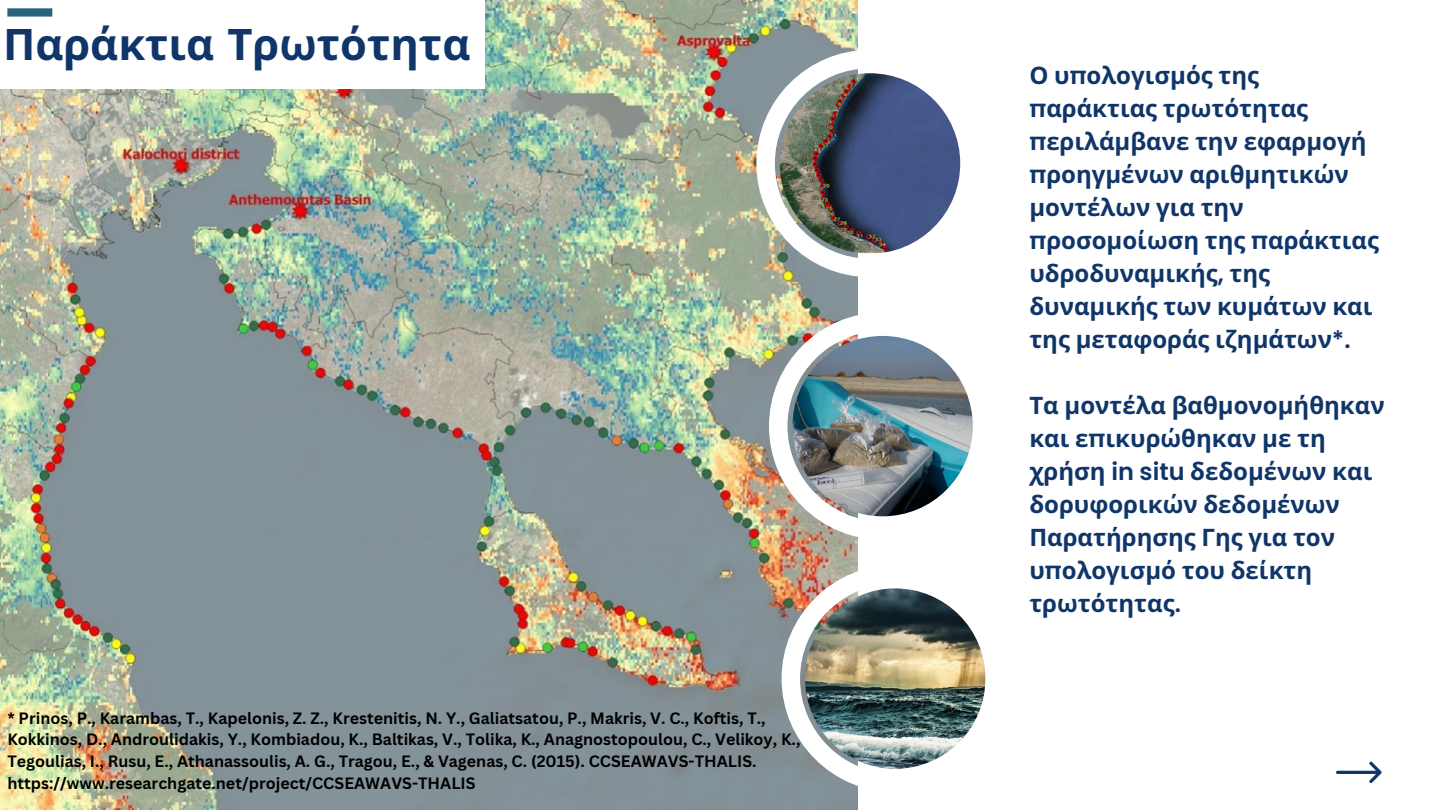
<style>
.page{position:relative;width:1440px;height:810px;background:#fff}
.page>*{position:absolute;margin:0;border:0;box-sizing:border-box;transform-origin:0 0}
.t1{font:700 43.4px "Noto Sans";color:#0f3569}
.t2{font:700 24px/33px "Noto Sans";color:#0f3569}
.t3{font:700 16px/21.8px "Canva Sans";color:#000}
.s1{font-family:"Poppins";font-weight:600}
</style>
<div class="page">
<svg style="left:1336px;top:761px;width:46px;height:22px"></svg>
<img style="left:0;top:0;width:857px;height:810px">
<img style="left:756px;top:50px;width:205px;height:227px">
<img style="left:769px;top:312px;width:204px;height:228px">
<img style="left:782px;top:565px;width:204px;height:227px">
<div style="left:0;top:0;width:484px;height:89px;background:#fff"></div>
<div style="left:7px;top:8px;width:45px;height:9px;background:#28637e"></div>
<p class="t1" style="left:3px;top:14px;width:469px">Παράκτια Τρωτότητα</p>
<p class="t3" style="left:7px;top:707px;width:795px">* Prinos, P., Karambas, T., Kapelonis, Z. Z., Krestenitis, N. Y., Galiatsatou, P., Makris, V. C., Koftis, T., Kokkinos, D., Androulidakis, Y., Kombiadou, K., Baltikas, V., Tolika, K., Anagnostopoulou, C., Velikoy, K., Tegoulias, I., Rusu, E., Athanassoulis, A. G., Tragou, E., &amp; Vagenas, C. (2015). CCSEAWAVS-THALIS. https://www.researchgate.net/project/CCSEAWAVS-THALIS</p>
<p class="t2" style="left:1029px;top:58px;width:351px">Ο υ<span class="s1">π</span>ολογισμός της <span class="s1">π</span>αράκτιας τρωτότητας <span class="s1">π</span>εριλάμβανε την εφαρμογή <span class="s1">π</span>ροηγμένων αριθμητικών μοντέλων για την <span class="s1">π</span>ροσομοίωση της <span class="s1">π</span>αράκτιας υδροδυναμικής<span class="s1">,</span> της δυναμικής των κυμάτων και της μεταφοράς ιζημάτων<span class="s1">*.</span></p>
<p class="t2" style="left:1029px;top:388px;width:357px">Τα μοντέλα βαθμονομήθηκαν και ε<span class="s1">π</span>ικυρώθηκαν με τη χρήση <span class="s1">in situ</span> δεδομένων και δορυφορικών δεδομένων<br>Παρατήρησης Γης για τον υ<span class="s1">π</span>ολογισμό του δείκτη τρωτότητας<span class="s1">.</span></p>
</div>
